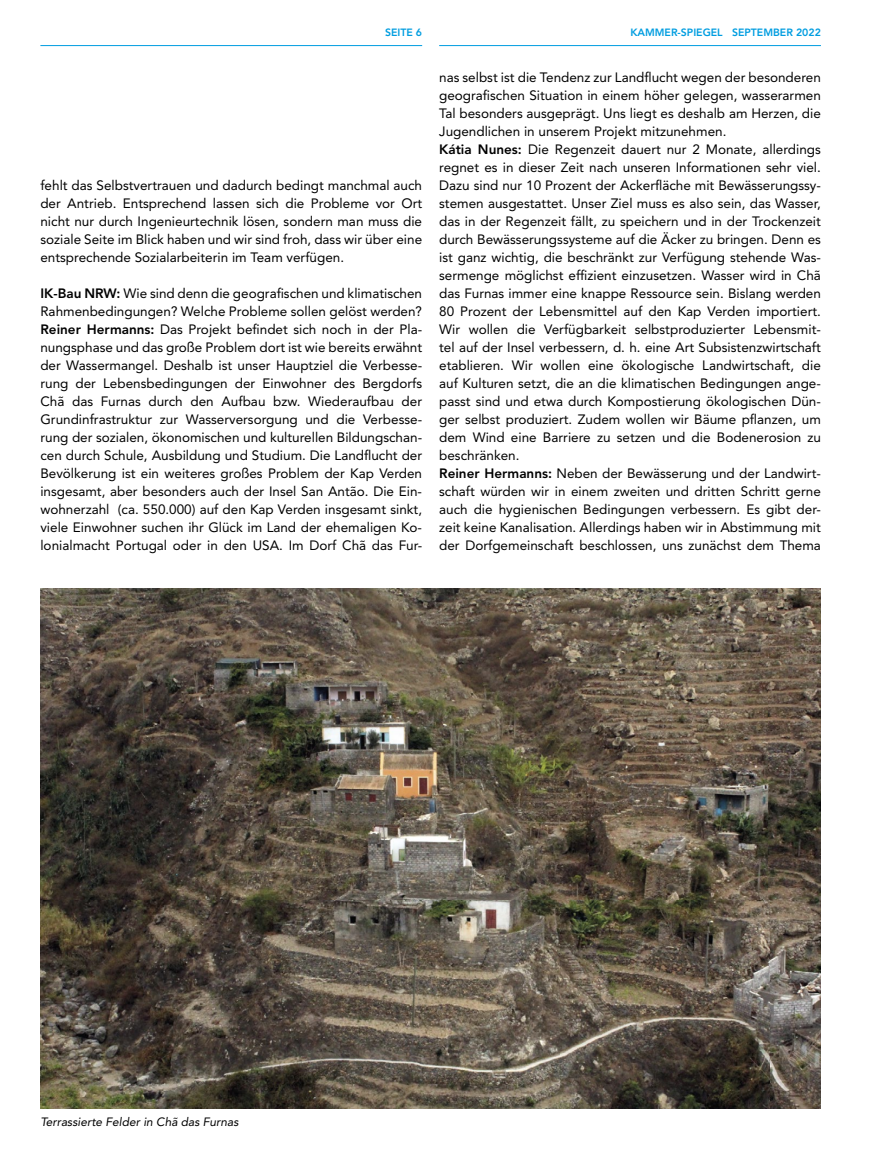
<style>
.page{position:relative;width:872px;height:1170px;background:#fff}
.page>*{position:absolute;margin:0;border:0;box-sizing:border-box;transform-origin:0 0}
.t1{font:13.5px/18px "Avenir LT Std";color:#000;text-align:justify}
.t2{font:italic 12px "Avenir LT Std";color:#000}
.t3{font:800 10.5px "Avenir LT Std";color:#009de0}
.s1{font-weight:800}
</style>
<div class="page">
<hr style="left:439px;top:45px;width:382px;height:1px;background:#009de0">
<hr style="left:40px;top:45px;width:382px;height:1px;background:#009de0">
<img style="left:40px;top:588px;width:781px;height:520px">
<p class="t3" style="left:385px;top:26px;width:39px">SEITE 6</p>
<p class="t3" style="left:630px;top:26px;width:192px">KAMMER-SPIEGEL SEPTEMBER 2022</p>
<p class="t1" style="left:40px;top:176px;width:383px">fehlt das Selbstvertrauen und dadurch bedingt manchmal auch der Antrieb. Entsprechend lassen sich die Probleme vor Ort nicht nur durch Ingenieurtechnik lösen, sondern man muss die soziale Seite im Blick haben und wir sind froh, dass wir über eine entsprechende Sozialarbeiterin im Team verfügen.</p>
<p class="t1" style="left:40px;top:284px;width:383px"><span class="s1">IK-Bau NRW:</span> Wie sind denn die geografischen und klimatischen Rahmenbedingungen? Welche Probleme sollen gelöst werden?<br><span class="s1">Reiner Hermanns:</span> Das Projekt befindet sich noch in der Pla&shy;nungsphase und das große Problem dort ist wie bereits erwähnt der Wassermangel. Deshalb ist unser Hauptziel die Verbesse&shy;rung der Lebensbedingungen der Einwohner des Bergdorfs Chã das Furnas durch den Aufbau bzw. Wiederaufbau der Grundinfrastruktur zur Wasserversorgung und die Verbesse&shy;rung der sozialen, ökonomischen und kulturellen Bildungschan&shy;cen durch Schule, Ausbildung und Studium. Die Landflucht der Bevölkerung ist ein weiteres großes Problem der Kap Verden insgesamt, aber besonders auch der Insel San Antão. Die Ein&shy;wohnerzahl (ca. 550.000) auf den Kap Verden insgesamt sinkt, viele Einwohner suchen ihr Glück im Land der ehemaligen Ko&shy;lonialmacht Portugal oder in den USA. Im Dorf Chã das Fur-</p>
<p class="t1" style="left:439px;top:68px;width:383px;text-align:left">nas selbst ist die Tendenz zur Landflucht wegen der besonderen geo grafischen Situation in einem höher gelegen, wasserarmen Tal besonders ausgeprägt. Uns liegt es deshalb am Herzen, die Jugendlichen in unserem Projekt mitzunehmen.<br><span class="s1">Kátia Nunes:</span> Die Regenzeit dauert nur 2 Monate, allerdings regnet es in dieser Zeit nach unseren Informationen sehr viel.<br>Dazu sind nur 10 Prozent der Ackerfläche mit Bewässerungssy&shy;stemen ausgestattet. Unser Ziel muss es also sein, das Wasser, das in der Regenzeit fällt, zu speichern und in der Trockenzeit durch Bewässerungssysteme auf die Äcker zu bringen. Denn es ist ganz wichtig, die beschränkt zur Verfügung stehende Was&shy;sermenge möglichst effizient einzusetzen. Wasser wird in Chã das Furnas immer eine knappe Ressource sein. Bislang werden 80 Prozent der Lebensmittel auf den Kap Verden importiert.<br>Wir wollen die Verfügbarkeit selbstproduzierter Lebensmit&shy;tel auf der Insel verbessern, d. h. eine Art Subsistenzwirtschaft etablieren. Wir wollen eine ökologische Landwirtschaft, die auf Kulturen setzt, die an die klimatischen Bedingungen ange&shy;passt sind und etwa durch Kompostierung ökologischen Dün&shy;ger selbst produziert. Zudem wollen wir Bäume pflanzen, um dem Wind eine Barriere zu setzen und die Bodenerosion zu beschränken.<br><span class="s1">Reiner Hermanns:</span> Neben der Bewässerung und der Landwirt&shy;schaft würden wir in einem zweiten und dritten Schritt gerne auch die hygienischen Bedingungen verbessern. Es gibt der&shy;zeit keine Kanalisation. Allerdings haben wir in Abstimmung mit der Dorfgemeinschaft beschlossen, uns zunächst dem Thema</p>
<p class="t2" style="left:40px;top:1115px;width:200px">Terrassierte Felder in Chã das Furnas</p>
</div>
